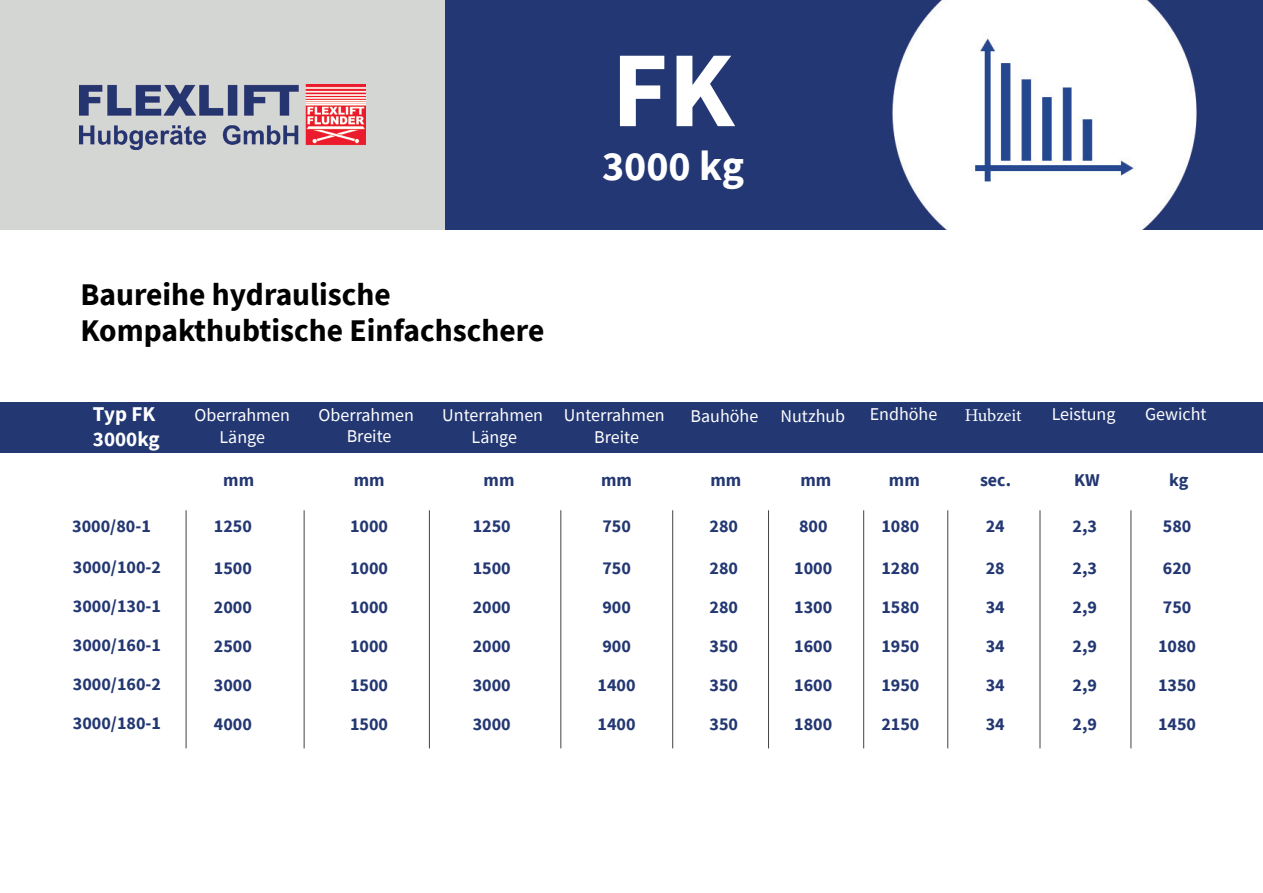
<style>
.page{position:relative;width:1263px;height:893px;background:#fff}
.page>*{position:absolute;margin:0;border:0;box-sizing:border-box;transform-origin:0 0}
.t1{font:700 108px "Source Sans Pro";color:#fff}
.t2{font:700 42px "Source Sans Pro";color:#fff}
.t3{font:700 31.5px/36px "Source Sans Pro";color:#000001}
.t4{font:700 21px/25.2px "Source Sans Pro";color:#fff}
.t5{font:700 18px/39px "Source Sans Pro";color:#233772;text-align:justify}
.t6{font:18px/21.6px "Source Sans Pro";color:#fff;text-align:center}
.t7{font:18px "Minion Pro";letter-spacing:-.005em;color:#fff}
</style>
<div class="page">
<div style="left:0;top:0;width:445px;height:230px;background:#d4d6d4"></div>
<img style="left:80px;top:85px;width:286px;height:64px">
<div style="left:446px;top:0;width:817px;height:230px;background:#223773"></div>
<img style="left:892px;top:0;width:305px;height:230px">
<div style="left:0;top:402px;width:1263px;height:50px;background:#233772"></div>
<hr style="left:186px;top:510px;width:1px;height:238px;background:#414446">
<hr style="left:304px;top:510px;width:1px;height:238px;background:#414446">
<hr style="left:429px;top:510px;width:1px;height:238px;background:#414446">
<hr style="left:560px;top:510px;width:1px;height:238px;background:#414446">
<hr style="left:672px;top:510px;width:1px;height:238px;background:#414446">
<hr style="left:768px;top:510px;width:1px;height:238px;background:#414446">
<hr style="left:863px;top:510px;width:1px;height:238px;background:#414446">
<hr style="left:947px;top:510px;width:1px;height:238px;background:#414446">
<hr style="left:1039px;top:510px;width:1px;height:238px;background:#414446">
<hr style="left:1130px;top:510px;width:1px;height:238px;background:#414446">
<h3 class="t3" style="left:80px;top:276px;width:465px">Baureihe hydraulische<br>Kompakthubtische Einfachschere</h3>
<h1 class="t1" style="left:612px;top:17px;width:124px">FK</h1>
<h2 class="t2" style="left:602px;top:138px;width:144px">3000 kg</h2>
<p class="t4" style="left:93px;top:401px;width:68px">Typ FK<br>3000kg</p>
<p class="t6" style="left:194px;top:405px;width:97px">Oberrahmen<br>Länge</p>
<p class="t6" style="left:319px;top:404px;width:97px">Oberrahmen<br>Breite</p>
<p class="t5" style="left:223px;top:460px;width:32px">mm</p>
<p class="t5" style="left:354px;top:460px;width:32px">mm</p>
<p class="t5" style="left:484px;top:460px;width:32px">mm</p>
<p class="t5" style="left:601px;top:460px;width:32px">mm</p>
<p class="t5" style="left:710px;top:460px;width:32px">mm</p>
<p class="t5" style="left:800px;top:460px;width:32px">mm</p>
<p class="t5" style="left:889px;top:460px;width:32px">mm</p>
<p class="t5" style="left:980px;top:460px;width:33px">sec.</p>
<p class="t5" style="left:1074px;top:460px;width:27px">KW</p>
<p class="t5" style="left:1169px;top:460px;width:21px">kg</p>
<p class="t6" style="left:442px;top:405px;width:102px">Unterrahmen<br>Länge</p>
<p class="t6" style="left:564px;top:405px;width:102px">Unterrahmen<br>Breite</p>
<p class="t6" style="left:691px;top:405px;width:156px">Bauhöhe Nutzhub</p>
<p class="t6" style="left:870px;top:403px;width:69px">Endhöhe</p>
<p class="t7" style="left:965px;top:403px;width:58px">Hubzeit</p>
<p class="t6" style="left:1052px;top:403px;width:65px">Leistung</p>
<p class="t6" style="left:1145px;top:403px;width:63px">Gewicht</p>
<p class="t5" style="left:72px;top:506px;width:80px">3000/80-1</p>
<p class="t5" style="left:73px;top:547px;width:90px">3000/100-2<br>3000/130-1<br>3000/160-1<br>3000/160-2<br>3000/180-1</p>
<p class="t5" style="left:214px;top:506px;width:40px">1250</p>
<p class="t5" style="left:214px;top:549px;width:40px">1500<br>2000<br>2500<br>3000<br>4000</p>
<p class="t5" style="left:350px;top:506px;width:40px">1000</p>
<p class="t5" style="left:350px;top:549px;width:40px">1000<br>1000<br>1000<br>1500<br>1500</p>
<p class="t5" style="left:473px;top:506px;width:40px">1250</p>
<p class="t5" style="left:473px;top:549px;width:40px">1500<br>2000<br>2000<br>3000<br>3000</p>
<p class="t5" style="left:602px;top:506px;width:30px">750</p>
<p class="t5" style="left:598px;top:549px;width:40px;text-align:left">750<br>900<br>900<br>1400<br>1400</p>
<p class="t5" style="left:709px;top:506px;width:30px">280</p>
<p class="t5" style="left:709px;top:549px;width:30px">280<br>280<br>350<br>350<br>350</p>
<p class="t5" style="left:799px;top:506px;width:30px">800</p>
<p class="t5" style="left:794px;top:549px;width:40px">1000<br>1300<br>1600<br>1600<br>1800</p>
<p class="t5" style="left:881px;top:506px;width:40px">1080</p>
<p class="t5" style="left:881px;top:549px;width:40px">1280<br>1580<br>1950<br>1950<br>2150</p>
<p class="t5" style="left:986px;top:506px;width:21px">24</p>
<p class="t5" style="left:986px;top:549px;width:21px">28<br>34<br>34<br>34<br>34</p>
<p class="t5" style="left:1072px;top:506px;width:26px">2,3</p>
<p class="t5" style="left:1072px;top:549px;width:26px">2,3<br>2,9<br>2,9<br>2,9<br>2,9</p>
<p class="t5" style="left:1163px;top:506px;width:30px">580</p>
<p class="t5" style="left:1158px;top:549px;width:40px;text-align:left">620<br>750<br>1080<br>1350<br>1450</p>
</div>
